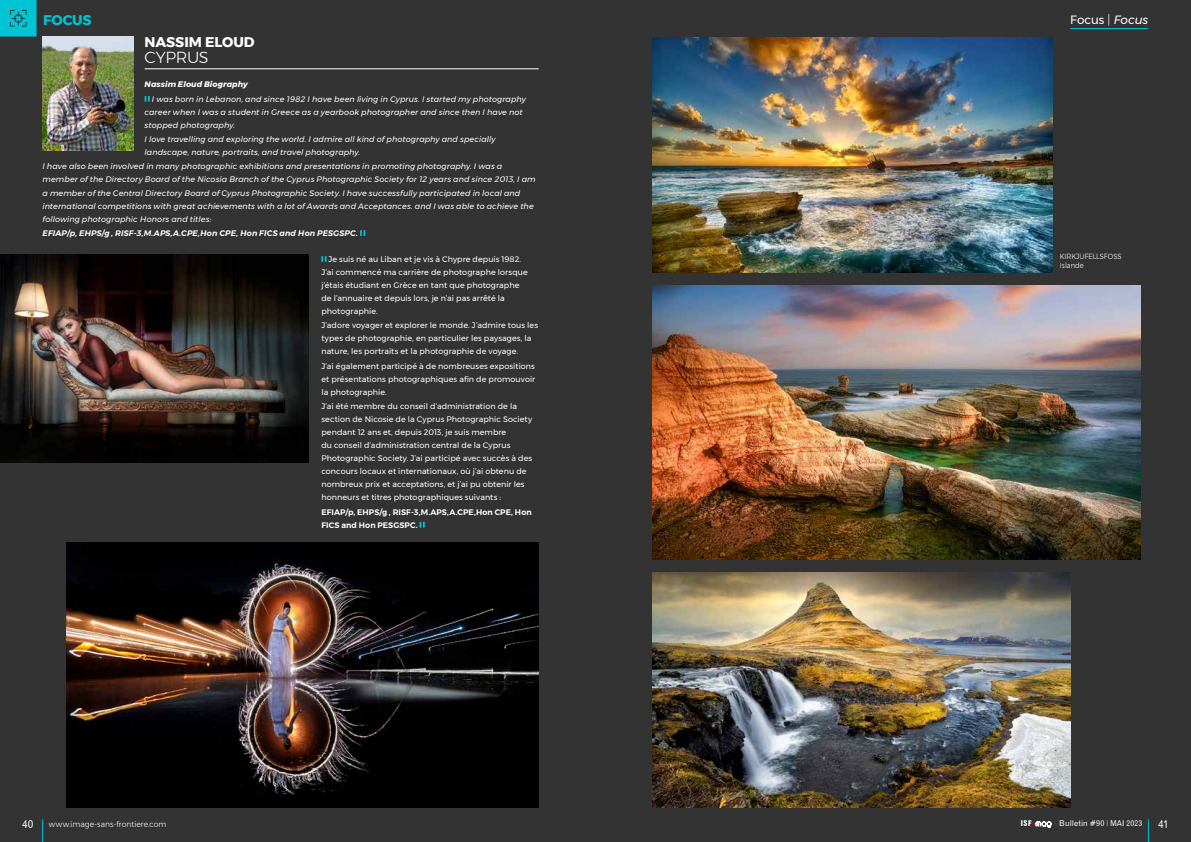
<style>
.page{position:relative;width:1191px;height:842px;background:#333}
.page>*{position:absolute;margin:0;border:0;box-sizing:border-box;transform-origin:0 0}
.t1{font:300 16px "Montserrat";letter-spacing:-.015em;color:#fff}
.t2{font:700 14px "Montserrat";color:#fff}
.t3{font:700 14px "Montserrat";letter-spacing:-.01em;color:#00c3d3}
.t4{font:12px "Montserrat";letter-spacing:-.005em;color:#fff}
.t5{font:11px "Gothic 720 BT Roman B";color:#fff}
.t6{font:8px/13px "Montserrat";letter-spacing:.005em;color:#fff}
.t7{font:italic 8px/13px "Montserrat";letter-spacing:.005em;color:#fff}
.t8{font:600 8px/13px "Montserrat";letter-spacing:.01em;color:#fff}
.t9{font:italic 600 8px "Montserrat";letter-spacing:.01em;color:#fff}
.t10{font:300 8px "Montserrat";letter-spacing:.005em;color:#fff;scale:.95 1}
.t11{font:8px "Gothic 720 BT Roman B";letter-spacing:.005em;color:#fff}
.t12{font:italic 700 8px "Montserrat";letter-spacing:.01em;color:#fff}
.t13{font:300 7.5px/9px "Montserrat";letter-spacing:.005em;color:#fff;scale:.9 1}
.s1{font-weight:300}
.s2{font-style:italic}
.s3{font-family:"Gothic No 13 BT"}
.s4{font-family:"Circle D";font-size:8.2px}
.s5{font-family:"Helvetica Neue LT Std";font-weight:300;font-stretch:condensed}
</style>
<div class="page">
<svg style="left:0;top:0;width:37px;height:37px"></svg>
<hr style="left:1070px;top:28px;width:78px;height:1px;background:#00c3d3">
<img style="left:43px;top:37px;width:90px;height:113px">
<img style="left:652px;top:285px;width:488px;height:275px">
<img style="left:652px;top:573px;width:418px;height:235px">
<img style="left:652px;top:38px;width:400px;height:235px">
<svg style="left:321px;top:256px;width:5px;height:6px"></svg>
<svg style="left:419px;top:522px;width:6px;height:5px"></svg>
<img style="left:0;top:254px;width:309px;height:208px">
<img style="left:66px;top:542px;width:473px;height:266px">
<hr style="left:145px;top:69px;width:394px;height:1px;background:#fff">
<svg style="left:145px;top:96px;width:5px;height:6px"></svg>
<svg style="left:360px;top:230px;width:5px;height:6px"></svg>
<svg style="left:1147px;top:820px;width:1px;height:22px"></svg>
<svg style="left:42px;top:819px;width:1px;height:23px"></svg>
<h2 class="t3" style="left:43px;top:9px;width:50px">FOCUS</h2>
<h2 class="t2" style="left:145px;top:31px;width:111px">NASSIM ELOUD</h2>
<h1 class="t1" style="left:145px;top:45px;width:66px">CYPRUS</h1>
<p class="t12" style="left:145px;top:78px;width:105px">Nassim Eloud Biography</p>
<p class="t7" style="left:145px;top:92px;width:383px;text-indent:7px">I was born in Lebanon, and since 1982 I have been living in Cyprus. I started my photography career when I was a student in Greece as a yearbook photographer and since then I have not stopped photography.</p>
<p class="t7" style="left:145px;top:133px;width:352px">I love travelling and exploring the world. I admire all kind of photography and specially landscape, nature, portraits, and travel photography.</p>
<p class="t7" style="left:43px;top:160px;width:494px">I have also been involved in many photographic exhibitions and presentations in promoting photography. I was a member of the Directory Board of the Nicosia Branch of the Cyprus Photographic Society for 12 years and since 2013, I am a member of the Central Directory Board of Cyprus Photographic Society. I have successfully participated in local and international competitions with great achievements with a lot of Awards and Acceptances. and I was able to achieve the following photographic Honors and titles:</p>
<p class="t9" style="left:43px;top:227px;width:317px">EFIAP/p, EHPS/g , RISF-3,M.APS,A.CPE,Hon CPE, Hon FICS and Hon PESGSPC.</p>
<p class="t6" style="left:321px;top:252px;width:208px;text-indent:7px">Je suis né au Liban et je vis à Chypre depuis 1982.<br>J’ai commencé ma carrière de photographe lorsque j’étais étudiant en Grèce en tant que photographe de l’annuaire et depuis lors, je n’ai pas arrêté la photographie.</p>
<p class="t6" style="left:321px;top:319px;width:218px">J’adore voyager et explorer le monde. J’admire tous les types de photographie, en particulier les paysages, la nature, les portraits et la photographie de voyage.</p>
<p class="t6" style="left:321px;top:359px;width:215px;text-align:justify">J’ai également participé à de nombreuses expositions et présentations photographiques afin de promouvoir la photographie.</p>
<p class="t6" style="left:321px;top:400px;width:212px">J’ai été membre du conseil d’administration de la section de Nicosie de la Cyprus Photographic Society pendant 12 ans et, depuis 2013, je suis membre<br>du conseil d’administration central de la Cyprus Photographic Society. J’ai participé avec succès à des concours locaux et internationaux, où j’ai obtenu de nombreux prix et acceptations, et j’ai pu obtenir les honneurs et titres photographiques suivants :</p>
<p class="t8" style="left:321px;top:505px;width:212px">EFIAP/p, EHPS/g , RISF-3,M.APS,A.CPE,Hon CPE, Hon<br>FICS and Hon PESGSPC.</p>
<h3 class="t4" style="left:1070px;top:11px;width:79px">Focus <span class="s1">|</span> <span class="s2">Focus</span></h3>
<p class="t13" style="left:1060px;top:252px;width:70px">KIRKJUFELLSFOSS<br>Islande</p>
<h3 class="t5" style="left:22px;top:817px;width:13px">40</h3>
<p class="t10" style="left:49px;top:818px;width:125px">www.image-sans-frontiere.com</p>
<p class="t11" style="left:1020px;top:818px;width:123px"><span class="s3">ISF</span> <span class="s4">mag -</span> Bulletin #90 <span class="s5">|</span> MAI 2023</p>
<h3 class="t5" style="left:1158px;top:817px;width:12px">41</h3>
</div>
